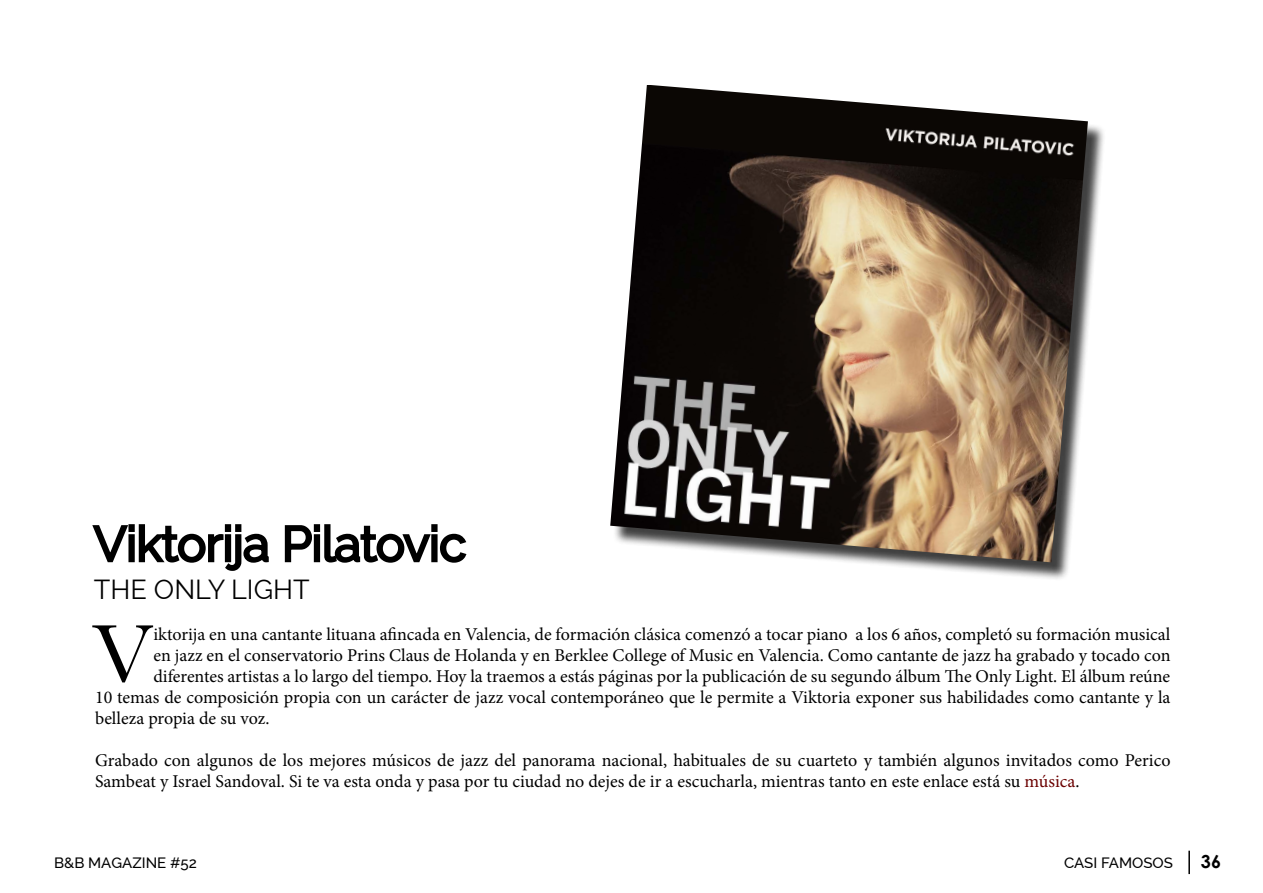
<style>
.page{position:relative;width:1263px;height:893px;background:#fff}
.page>*{position:absolute;margin:0;border:0;box-sizing:border-box;transform-origin:0 0}
.t1{font:84.15px "Baskerville";color:#000}
.t2{font:48px "Raleway";color:#000}
.t3{font:27px "Raleway";color:#000}
.t4{font:18px/21px "Minion Pro";color:#000}
.t5{font:700 18px "Century Gothic";color:#000}
.t6{font:500 15px "Raleway";color:#000}
.s1{color:#6b0000}
</style>
<div class="page">
<hr style="left:1188px;top:851px;width:2px;height:23px;background:#000">
<svg style="left:92px;top:525px;width:38px;height:38px"></svg>
<div style="left:128px;top:534px;width:7px;height:28px;border:3px solid #000"></div>
<div style="left:128px;top:524px;width:7px;height:8px;border:3px solid #000"></div>
<svg style="left:138px;top:524px;width:131px;height:47px"></svg>
<svg style="left:284px;top:524px;width:30px;height:39px"></svg>
<div style="left:314px;top:534px;width:6px;height:28px;border:3px solid #000"></div>
<div style="left:314px;top:524px;width:6px;height:8px;border:3px solid #000"></div>
<svg style="left:324px;top:524px;width:143px;height:39px"></svg>
<div style="left:613px;top:88px;width:493px;height:493px;background:#000;opacity:.75"></div>
<img style="left:610px;top:85px;width:478px;height:477px">
<h2 class="t2" style="left:94px;top:516px;width:373px">Viktorija Pilatovic</h2>
<h3 class="t3" style="left:94px;top:574px;width:217px">THE ONLY LIGHT</h3>
<h1 class="t1" style="left:92px;top:600px;width:63px">V</h1>
<p class="t4" style="left:153px;top:624px;width:1018px">iktorija en una cantante lituana afincada en Valencia, de formación clásica comenzó a tocar piano a los 6 años, completó su formación musical</p>
<p class="t4" style="left:153px;top:645px;width:1018px">en jazz en el conservatorio Prins Claus de Holanda y en Berklee College of Music en Valencia. Como cantante de jazz ha grabado y tocado con</p>
<p class="t4" style="left:153px;top:666px;width:1018px">diferentes artistas a lo largo del tiempo. Hoy la traemos a estás páginas por la publicación de su segundo álbum The Only Light. El álbum reúne</p>
<p class="t4" style="left:95px;top:687px;width:1077px">10 temas de composición propia con un carácter de jazz vocal contemporáneo que le permite a Viktoria exponer sus habilidades como cantante y la</p>
<p class="t4" style="left:95px;top:708px;width:176px">belleza propia de su voz.</p>
<p class="t4" style="left:95px;top:750px;width:1077px">Grabado con algunos de los mejores músicos de jazz del panorama nacional, habituales de su cuarteto y también algunos invitados como Perico<br>Sambeat y Israel Sandoval. Si te va esta onda y pasa por tu ciudad no dejes de ir a escucharla, mientras tanto en este enlace está su <span class="s1">música</span>.</p>
<p class="t6" style="left:54px;top:854px;width:145px">B&amp;B MAGAZINE #52</p>
<p class="t6" style="left:1064px;top:854px;width:110px">CASI FAMOSOS</p>
<p class="t5" style="left:1201px;top:851px;width:22px">36</p>
</div>
